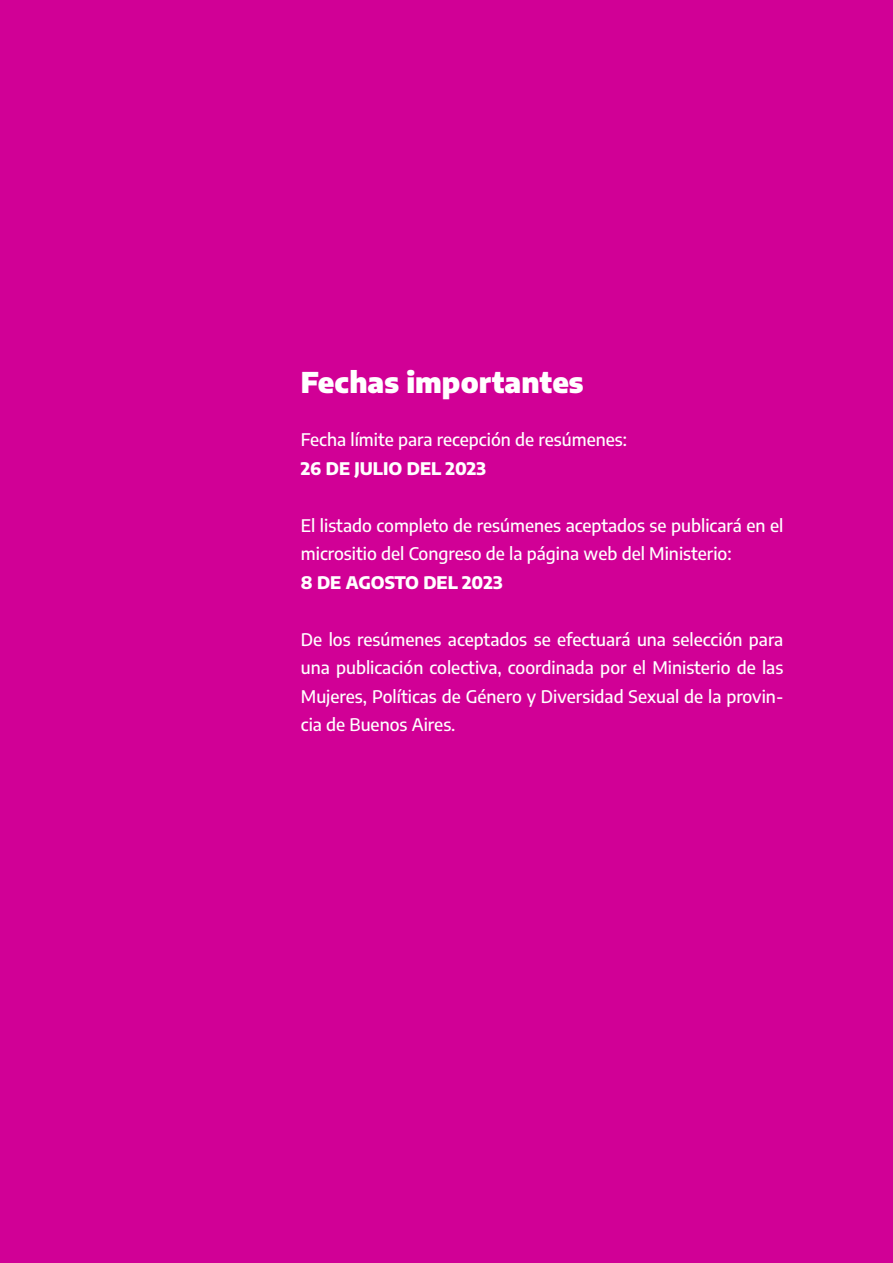
<style>
.page{position:relative;width:893px;height:1263px;background:#d10096}
.page>*{position:absolute;margin:0;border:0;box-sizing:border-box;transform-origin:0 0}
.t1{font:900 28.5px "Encode Sans";color:#fff}
.t2{font:500 17.25px/28.5px "Encode Sans";color:#fff}
.t3{font:800 17.25px "Encode Sans";color:#fff}
</style>
<div class="page">
<p class="t1" style="left:301px;top:363px;width:284px">Fechas importantes</p>
<p class="t2" style="left:301px;top:425px;width:328px">Fecha límite para recepción de resúmenes:</p>
<p class="t3" style="left:301px;top:456px;width:187px">26 DE JULIO DEL 2023</p>
<p class="t2" style="left:301px;top:510px;width:484px">El listado completo de resúmenes aceptados se publicará en el micrositio del Congreso de la página web del Ministerio:</p>
<p class="t3" style="left:301px;top:570px;width:203px">8 DE AGOSTO DEL 2023</p>
<p class="t2" style="left:301px;top:624px;width:484px;text-align:justify">De los resúmenes aceptados se efectuará una selección para una publicación colectiva, coordinada por el Ministerio de las Mujeres, Políticas de Género y Diversidad Sexual de la provin&shy;cia de Buenos Aires.</p>
</div>
